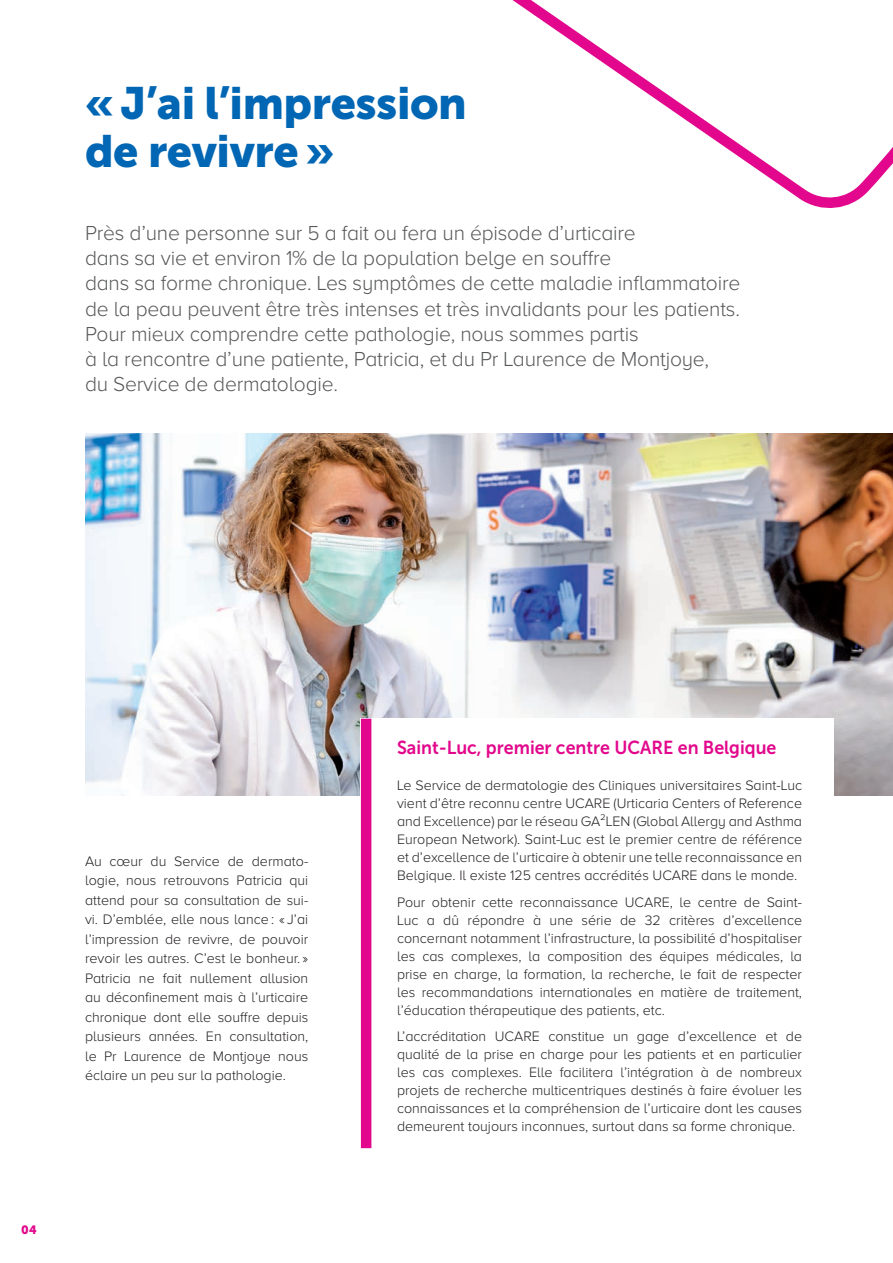
<style>
.page{position:relative;width:893px;height:1263px;background:#fff}
.page>*{position:absolute;margin:0;border:0;box-sizing:border-box;transform-origin:0 0}
.t1{font:45px/48px "Museo Sans 900";letter-spacing:-.01em;color:#0166b3}
.t2{font:300 21px/25.2px "Proxima Nova A";letter-spacing:-.01em;color:#57585a}
.t3{font:18.75px "Museo Sans 700";color:#e2078c;scale:.95 1}
.t4{font:300 14.25px/18px "Proxima Nova A";color:#231f20;text-align:justify}
.t5{font:12px "Museo Sans 900";color:#e2078c}
</style>
<div class="page">
<img style="left:85px;top:434px;width:808px;height:361px">
<svg style="left:512px;top:0;width:381px;height:208px"></svg>
<div style="left:361px;top:719px;width:473px;height:455px;background:#fff"></div>
<div style="left:361px;top:719px;width:10px;height:429px;background:#e2078c"></div>
<h1 class="t1" style="left:85px;top:79px;width:383px">« J’ai l’impression de revivre »</h1>
<p class="t2" style="left:85px;top:220px;width:657px">Près d’une personne sur 5 a fait ou fera un épisode d’urticaire<br>dans sa vie et environ 1% de la population belge en souffre<br>dans sa forme chronique. Les symptômes de cette maladie inflammatoire de la peau peuvent être très intenses et très invalidants pour les patients.<br>Pour mieux comprendre cette pathologie, nous sommes partis<br>à la rencontre d’une patiente, Patricia, et du Pr Laurence de Montjoye,<br>du Service de dermatologie.</p>
<p class="t4" style="left:85px;top:851px;width:225px;line-height:19.5px">Au cœur du Service de dermato&shy;logie, nous retrouvons Patricia qui attend pour sa consultation de sui&shy;vi. D’emblée, elle nous lance : « J’ai l’impression de revivre, de pouvoir revoir les autres. C’est le bonheur. » Patricia ne fait nullement allusion au déconfinement mais à l’urticaire chronique dont elle souffre depuis plusieurs années. En consultation, le Pr Laurence de Montjoye nous éclaire un peu sur la pathologie.</p>
<p class="t5" style="left:21px;top:1223px;width:17px">04</p>
<h3 class="t3" style="left:397px;top:737px;width:401px">Saint-Luc, premier centre UCARE en Belgique</h3>
<p class="t4" style="left:397px;top:776px;width:407px">Le Service de dermatologie des Cliniques universitaires Saint-Luc vient d’être reconnu centre UCARE (Urticaria Centers of Reference and Excellence) par le réseau GA²LEN (Global Allergy and Asthma European Network). Saint-Luc est le premier centre de référence et d’excellence de l’urticaire à obtenir une telle reconnaissance en Belgique. Il existe 125 centres accrédités UCARE dans le monde.</p>
<p class="t4" style="left:397px;top:893px;width:407px">Pour obtenir cette reconnaissance UCARE, le centre de Saint-Luc a dû répondre à une série de 32 critères d’excellence concernant notamment l’infrastructure, la possibilité d’hospitaliser les cas complexes, la composition des équipes médicales, la prise en charge, la formation, la recherche, le fait de respecter les recommandations internationales en matière de traitement, l’éducation thérapeutique des patients, etc.</p>
<p class="t4" style="left:397px;top:1027px;width:407px">L’accréditation UCARE constitue un gage d’excellence et de qualité de la prise en charge pour les patients et en particulier les cas complexes. Elle facilitera l’intégration à de nombreux projets de recherche multicentriques destinés à faire évoluer les connaissances et la compréhension de l’urticaire dont les causes demeurent toujours inconnues, surtout dans sa forme chronique.</p>
</div>
